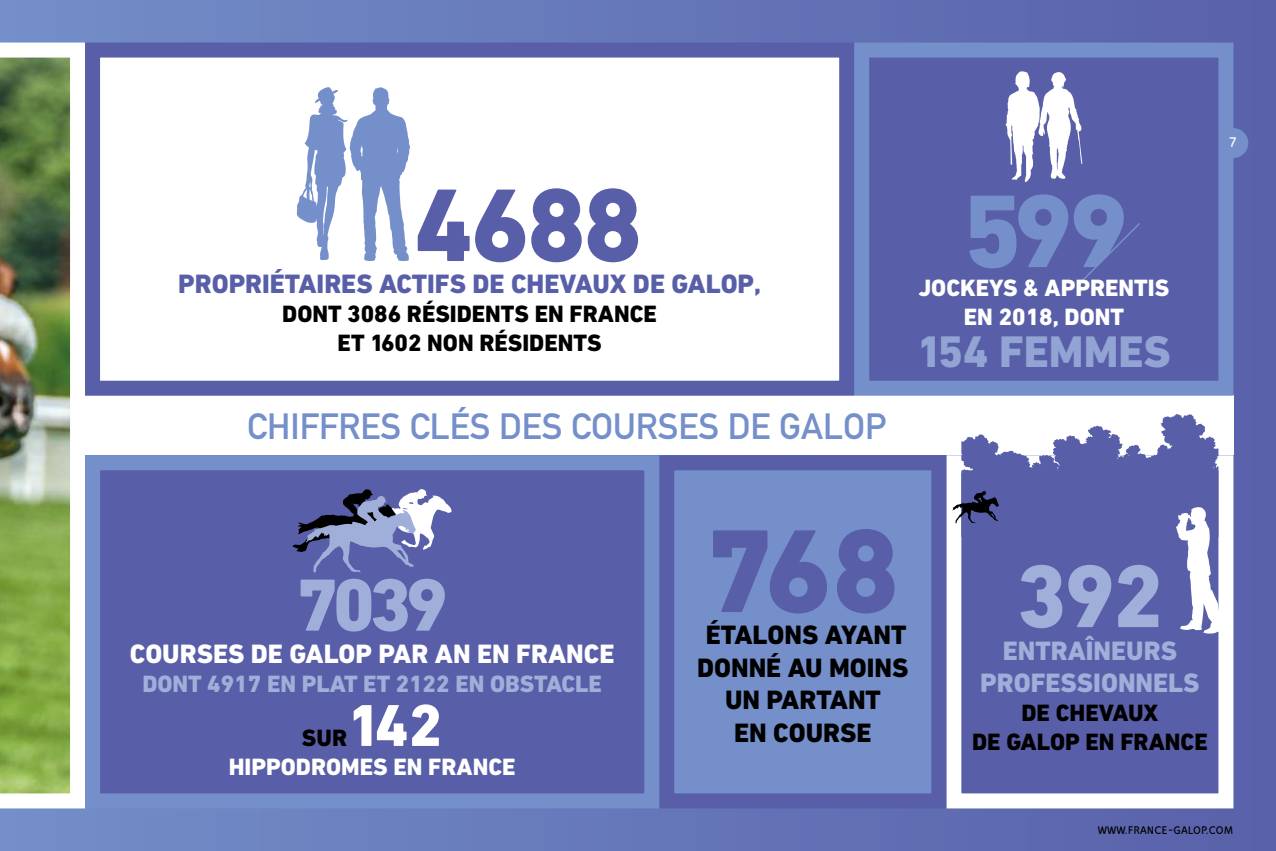
<style>
.page{position:relative;width:1276px;height:851px;background:#fff}
.page>*{position:absolute;margin:0;border:0;box-sizing:border-box;transform-origin:0 0}
.t1{font:800 120px "DIN Next CYR";color:#585fa8}
.t2{font:800 105px "DIN Next CYR";color:#585fa8}
.t3{font:800 90px "DIN Next CYR";color:#a0afda}
.t4{font:800 75px "DIN Next CYR";color:#a0afda}
.t5{font:800 60px "DIN Next CYR";color:#fff}
.t6{font:800 45px "DIN Next CYR";color:#92a4d4}
.t7{font:700 36px "DIN Alternate";color:#748fc9}
.t8{font:800 27px/32.4px "DIN Next CYR";color:#000;text-align:center}
.t9{font:800 27px "DIN Next CYR";color:#585fa8}
.t10{font:800 27px "DIN Next CYR";color:#fff}
.t11{font:800 27px/32.4px "DIN Next CYR";color:#a0afda;text-align:center}
.t12{font:800 24px/28.8px "DIN Next CYR";color:#000;text-align:center}
.t13{font:800 24px/28.8px "DIN Next CYR";color:#fff;text-align:center}
.t14{font:800 24px "DIN Next CYR";color:#a0afda}
.t15{font:800 15px "Speak Pro";color:#fff}
.t16{font:800 12px "Speak Pro";letter-spacing:.005em;color:#000}
</style>
<div class="page">
<div style="left:0;top:0;width:1276px;height:850px;background:linear-gradient(to right,#738ec8,#5961aa)"></div>
<img style="left:0;top:43px;width:85px;height:765px">
<div style="left:85px;top:395px;width:1148px;height:60px;background:#fff"></div>
<div style="left:93px;top:50px;width:753px;height:338px;background:#fff"></div>
<svg style="left:297px;top:87px;width:113px;height:174px"></svg>
<div style="left:85px;top:43px;width:769px;height:352px;border:15px solid #585fa8"></div>
<div style="left:954px;top:462px;width:272px;height:338px;background:#585fa8"></div>
<div style="left:946px;top:455px;width:287px;height:353px;border:15px solid #fff"></div>
<div style="left:667px;top:462px;width:272px;height:338px;background:#748fc9"></div>
<div style="left:659px;top:455px;width:287px;height:353px;border:15px solid #585fa8"></div>
<div style="left:861px;top:50px;width:365px;height:338px;background:#585fa8"></div>
<svg style="left:1005px;top:71px;width:77px;height:111px"></svg>
<svg style="left:969px;top:194px;width:171px;height:90px"></svg>
<div style="left:854px;top:43px;width:379px;height:352px;border:15px solid #748fc9"></div>
<div style="left:93px;top:462px;width:559px;height:338px;background:#585fa8"></div>
<svg style="left:293px;top:489px;width:159px;height:83px"></svg>
<div style="left:85px;top:455px;width:574px;height:353px;border:15px solid #748fc9"></div>
<svg style="left:952px;top:414px;width:270px;height:219px"></svg>
<div style="left:1218px;top:128px;width:30px;height:30px;background:#748fc9;border-radius:50%"></div>
<h2 class="t2" style="left:414px;top:163px;width:230px">4688</h2>
<p class="t9" style="left:178px;top:268px;width:584px">PROPRIÉTAIRES ACTIFS DE CHEVAUX DE GALOP,</p>
<p class="t12" style="left:282px;top:299px;width:376px">DONT 3086 RÉSIDENTS EN FRANCE<br>ET 1602 NON RÉSIDENTS</p>
<h3 class="t7" style="left:247px;top:405px;width:641px">CHIFFRES CLÉS DES COURSES DE GALOP</h3>
<p class="t13" style="left:918px;top:273px;width:252px">JOCKEYS &amp; APPRENTIS<br>EN 2018, DONT</p>
<h3 class="t6" style="left:917px;top:325px;width:255px">154 FEMMES</h3>
<p class="t15" style="left:1228px;top:133px;width:10px">7</p>
<h3 class="t4" style="left:296px;top:560px;width:153px">7039</h3>
<p class="t10" style="left:130px;top:637px;width:486px">COURSES DE GALOP PAR AN EN FRANCE</p>
<p class="t14" style="left:142px;top:669px;width:461px">DONT 4917 EN PLAT ET 2122 EN OBSTACLE</p>
<p class="t12" style="left:302px;top:723px;width:47px">SUR</p>
<h3 class="t5" style="left:347px;top:690px;width:97px">142</h3>
<p class="t13" style="left:229px;top:752px;width:288px">HIPPODROMES EN FRANCE</p>
<h1 class="t1" style="left:706px;top:500px;width:195px">768</h1>
<p class="t8" style="left:697px;top:651px;width:213px">DONNÉ AU MOINS<br>UN PARTANT<br>EN COURSE</p>
<p class="t8" style="left:706px;top:619px;width:202px">ÉTALONS AYANT</p>
<h3 class="t3" style="left:1016px;top:543px;width:149px">392</h3>
<p class="t11" style="left:980px;top:634px;width:221px">ENTRAÎNEURS<br>PROFESSIONNELS</p>
<p class="t12" style="left:972px;top:698px;width:237px">DE CHEVAUX<br>DE GALOP EN FRANCE</p>
<p class="t16" style="left:1097px;top:823px;width:137px">WWW.FRANCE-GALOP.COM</p>
</div>
